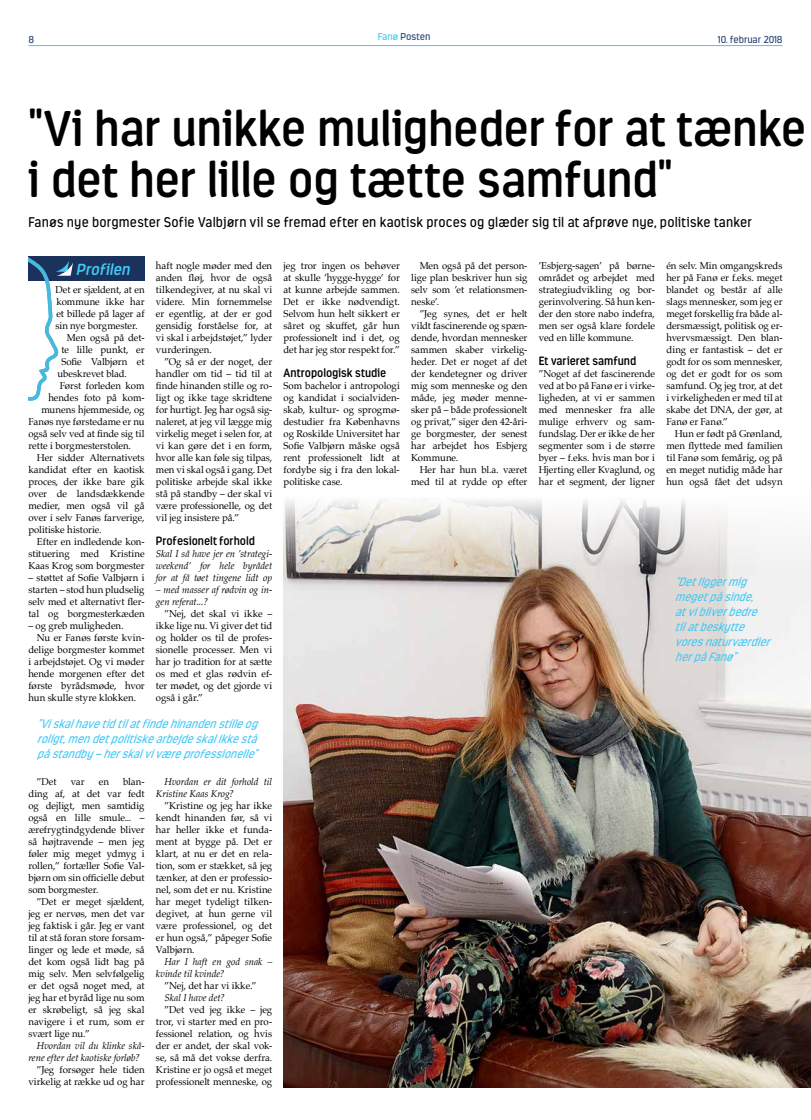
<style>
.page{position:relative;width:811px;height:1120px;background:#fff}
.page>*{position:absolute;margin:0;border:0;box-sizing:border-box;transform-origin:0 0}
.t1{font:600 50px/50px "Estandar Rounded";letter-spacing:-.01em;color:#000;scale:.95 1}
.t2{font:italic 600 16px "Estandar Rounded";color:#44c8f5}
.t3{font:14px "Estandar Rounded";letter-spacing:.015em;color:#000;scale:.96 1}
.t4{font:italic 12px/15px "Estandar Rounded";color:#44c8f5;text-align:justify;scale:.96 1}
.t5{font:600 12px "Estandar Rounded";color:#000;scale:.96 1}
.t6{font:10px/12px "Palatino";letter-spacing:-.005em;color:#000;text-align:justify;scale:.96 1}
.t7{font:italic 10px/12px "Palatino";color:#000;scale:.96 1}
.t8{font:10px "Estandar Rounded";color:#274472}
.s1{color:#44c8f5}
</style>
<div class="page">
<hr style="left:28px;top:45px;width:754px;height:1px;background:#44c8f5">
<img style="left:283px;top:500px;width:528px;height:587px">
<div style="left:28px;top:257px;width:117px;height:24px;background:#1a325c"></div>
<svg style="left:28px;top:256px;width:45px;height:145px"></svg>
<p class="t8" style="left:28px;top:33px;width:7px">8</p>
<p class="t8" style="left:378px;top:31px;width:54px"><span class="s1">Fanø</span> Posten</p>
<p class="t8" style="left:718px;top:33px;width:66px">10. februar 2018</p>
<h1 class="t1" style="left:28px;top:104px;width:820px">"Vi har unikke muligheder for at tænke i det her lille og tætte samfund"</h1>
<h3 class="t3" style="left:28px;top:214px;width:755px">Fanøs nye borgmester Sofie Valbjørn vil se fremad efter en kaotisk proces og glæder sig til at afprøve nye, politiske tanker</h3>
<h2 class="t2" style="left:76px;top:260px;width:59px">Profilen</h2>
<p class="t6" style="left:156px;top:259px;width:123px">haft nogle møder med den anden fløj, hvor de også tilkendegiver, at nu skal vi videre. Min fornemmelse er egentlig, at der er god gensidig forståelse for, at vi skal i arbejdstøjet,” lyder vurderingen.</p>
<p class="t6" style="left:156px;top:355px;width:123px;text-indent:9px">”Og så er der noget, der handler om tid – tid til at finde hinanden stille og ro&shy;ligt og ikke tage skridtene for hurtigt. Jeg har også sig&shy;naleret, at jeg vil lægge mig virkelig meget i selen for, at vi kan gøre det i en form, hvor alle kan føle sig tilpas, men vi skal også i gang. Det politiske arbejde skal ikke stå på standby – der skal vi være professionelle, og det vil jeg insistere på.”</p>
<p class="t5" style="left:156px;top:533px;width:105px">Profesionelt forhold</p>
<p class="t7" style="left:156px;top:547px;width:123px;text-align:justify">Skal I så have jer en ’strategi&shy;weekend’ for hele byrådet for at få tøet tingene lidt op</p>
<p class="t7" style="left:156px;top:583px;width:123px">– med masser af rødvin og in&shy;gen referat...?</p>
<p class="t6" style="left:156px;top:607px;width:123px;text-indent:9px">”Nej, det skal vi ikke – ikke lige nu. Vi giver det tid og holder os til de profes&shy;sionelle processer. Men vi har jo tradition for at sætte os med et glas rødvin ef&shy;ter mødet, og det gjorde vi også i går.”</p>
<p class="t6" style="left:283px;top:259px;width:123px">jeg tror ingen os behøver at skulle ’hygge-hygge’ for at kunne arbejde sammen.<br>Det er ikke nødvendigt.<br>Selvom hun helt sikkert er såret og skuffet, går hun professionelt ind i det, og det har jeg stor respekt for.”</p>
<p class="t5" style="left:283px;top:365px;width:109px">Antropologisk studie</p>
<p class="t6" style="left:283px;top:379px;width:123px">Som bachelor i antropologi og kandidat i socialviden&shy;skab, kultur- og sprogmø&shy;destudier fra Københavns og Roskilde Universitet har Sofie Valbjørn måske også rent professionelt lidt at fordybe sig i fra den lokal&shy;politiske case.</p>
<p class="t6" style="left:539px;top:259px;width:123px">’Esbjerg-sagen’ på børne&shy;området og arbejdet med strategiudvikling og bor&shy;gerinvolvering. Så hun ken&shy;der den store nabo indefra, men ser også klare fordele ved en lille kommune.</p>
<p class="t5" style="left:539px;top:353px;width:103px">Et varieret samfund</p>
<p class="t6" style="left:539px;top:367px;width:123px">”Noget af det fascinerende ved at bo på Fanø er i virke&shy;ligheden, at vi er sammen med mennesker fra alle mulige erhverv og sam&shy;fundslag. Der er ikke de her segmenter som i de større byer – f.eks. hvis man bor i Hjerting eller Kvaglund, og har et segment, der ligner</p>
<p class="t6" style="left:666px;top:259px;width:123px">én selv. Min omgangskreds her på Fanø er f.eks. meget blandet og består af alle slags mennesker, som jeg er meget forskellig fra både al&shy;dersmæssigt, politisk og er&shy;hvervsmæssigt. Den blan&shy;ding er fantastisk – det er godt for os som mennesker, og det er godt for os som samfund. Og jeg tror, at det i virkeligheden er med til at skabe det DNA, der gør, at Fanø er Fanø.”</p>
<p class="t6" style="left:666px;top:427px;width:123px;text-indent:9px">Hun er født på Grønland, men flyttede med familien til Fanø som femårig, og på en meget nutidig måde har hun også fået det udsyn</p>
<p class="t6" style="left:411px;top:259px;width:123px;text-indent:9px">Men også på det person&shy;lige plan beskriver hun sig selv som ’et relationsmen&shy;neske’.</p>
<p class="t6" style="left:411px;top:307px;width:123px;text-indent:9px">”Jeg synes, det er helt vildt fascinerende og spæn&shy;dende, hvordan mennesker sammen skaber virkelig&shy;heder. Det er noget af det der kendetegner og driver mig som menneske og den måde, jeg møder menne&shy;sker på – både professionelt og privat,” siger den 42-åri&shy;ge borgmester, der senest har arbejdet hos Esbjerg Kommune.</p>
<p class="t6" style="left:411px;top:463px;width:123px;text-align:right">Her har hun bl.a. været med til at rydde op efter</p>
<p class="t6" style="left:55px;top:283px;width:94px">Det er sjældent, at en</p>
<p class="t6" style="left:56px;top:295px;width:93px">kommune ikke har</p>
<p class="t6" style="left:56px;top:307px;width:93px">et billede på lager af</p>
<p class="t6" style="left:55px;top:319px;width:87px">sin nye borgmester.</p>
<p class="t6" style="left:67px;top:331px;width:82px">Men også på det-</p>
<p class="t6" style="left:61px;top:343px;width:88px">te lille punkt, er</p>
<p class="t6" style="left:61px;top:355px;width:88px">Sofie Valbjørn et</p>
<p class="t6" style="left:57px;top:367px;width:74px">ubeskrevet blad.</p>
<p class="t6" style="left:60px;top:379px;width:90px">Først forleden kom</p>
<p class="t6" style="left:48px;top:391px;width:102px">hendes foto på kom-</p>
<p class="t6" style="left:41px;top:403px;width:109px">munens hjemmeside, og</p>
<p class="t6" style="left:28px;top:415px;width:123px">Fanøs nye førstedame er nu</p>
<p class="t6" style="left:28px;top:427px;width:123px">også selv ved at finde sig til</p>
<p class="t6" style="left:28px;top:439px;width:108px">rette i borgmesterstolen.</p>
<p class="t6" style="left:37px;top:451px;width:114px">Her sidder Alternativets</p>
<p class="t6" style="left:28px;top:463px;width:123px">kandidat efter en kaotisk</p>
<p class="t6" style="left:28px;top:475px;width:123px">proces, der ikke bare gik</p>
<p class="t6" style="left:28px;top:487px;width:123px">over de landsdækkende</p>
<p class="t6" style="left:28px;top:499px;width:123px">medier, men også vil gå</p>
<p class="t6" style="left:28px;top:511px;width:123px">over i selv Fanøs farverige,</p>
<p class="t6" style="left:28px;top:523px;width:78px">politiske historie.</p>
<p class="t6" style="left:37px;top:535px;width:114px">Efter en indledende kon-</p>
<p class="t6" style="left:28px;top:547px;width:123px">stituering med Kristine</p>
<p class="t6" style="left:28px;top:559px;width:123px">Kaas Krog som borgmester</p>
<p class="t6" style="left:28px;top:571px;width:123px">– støttet af Sofie Valbjørn i starten – stod hun pludselig selv med et alternativt fler&shy;tal og borgmesterkæden</p>
<p class="t6" style="left:28px;top:619px;width:101px">– og greb muligheden.</p>
<p class="t6" style="left:37px;top:631px;width:114px">Nu er Fanøs første kvin-</p>
<p class="t6" style="left:28px;top:643px;width:123px">delige borgmester kommet</p>
<p class="t6" style="left:28px;top:655px;width:123px">i arbejdstøjet. Og vi møder</p>
<p class="t6" style="left:28px;top:667px;width:123px">hende morgenen efter det</p>
<p class="t6" style="left:28px;top:679px;width:123px">første byrådsmøde, hvor</p>
<p class="t6" style="left:28px;top:691px;width:114px">hun skulle styre klokken.</p>
<p class="t4" style="left:675px;top:574px;width:105px;text-align:left">"Detliggermig megetpåsinde, atvibliverbedre tilatbeskytte voresnaturværdier herpåFanø"</p>
<p class="t4" style="left:37px;top:716px;width:236px">"Viskalhavetidtilatfindehinandenstilleog roligt,mendetpolitiskearbejdeskalikkestå påstandby–herskalviværeprofessionelle"</p>
<p class="t6" style="left:28px;top:775px;width:123px;text-indent:95px">blan&shy;ding af, at det var fedt og dejligt, men samtidig også en lille smule... – ærefrygtindgydende bliver så højtravende – men jeg føler mig meget ydmyg i rollen,” fortæller Sofie Val&shy;bjørn om sin officielle debut som borgmester.</p>
<p class="t6" style="left:28px;top:895px;width:123px;text-indent:9px">”Det er meget sjældent, jeg er nervøs, men det var jeg faktisk i går. Jeg er vant til at stå foran store forsam&shy;linger og lede et møde, så det kom også lidt bag på mig selv. Men selvfølgelig er det også noget med, at jeg har et byråd lige nu som er skrøbeligt, så jeg skal navigere i et rum, som er svært lige nu.”</p>
<p class="t7" style="left:28px;top:1039px;width:123px;text-indent:9px">Hvordan vil du klinke skå&shy;rene efter det kaotiske forløb?</p>
<p class="t6" style="left:28px;top:1063px;width:123px;text-align:right">”Jeg forsøger hele tiden virkelig at række ud og har</p>
<p class="t6" style="left:37px;top:775px;width:22px">”Det</p>
<p class="t6" style="left:71px;top:775px;width:16px">var</p>
<p class="t6" style="left:99px;top:775px;width:12px">en</p>
<p class="t7" style="left:156px;top:775px;width:123px;text-indent:9px">Hvordan er dit forhold til<br>Kristine Kaas Krog?</p>
<p class="t6" style="left:156px;top:799px;width:123px;text-indent:9px">”Kristine og jeg har ikke kendt hinanden før, så vi har heller ikke et funda&shy;ment at bygge på. Det er klart, at nu er det en rela&shy;tion, som er stækket, så jeg tænker, at den er professio&shy;nel, som det er nu. Kristine har meget tydeligt tilken&shy;degivet, at hun gerne vil være professionel, og det er hun også,” påpeger Sofie Valbjørn.</p>
<p class="t7" style="left:156px;top:955px;width:123px;text-indent:9px">Har I haft en god snak – kvinde til kvinde?</p>
<p class="t6" style="left:164px;top:979px;width:98px">”Nej, det har vi ikke.”</p>
<p class="t7" style="left:164px;top:991px;width:64px">Skal I have det?</p>
<p class="t6" style="left:156px;top:1003px;width:123px;text-indent:9px">”Det ved jeg ikke – jeg tror, vi starter med en pro&shy;fessionel relation, og hvis der er andet, der skal vok&shy;se, så må det vokse derfra.<br>Kristine er jo også et meget professionelt menneske, og</p>
</div>
